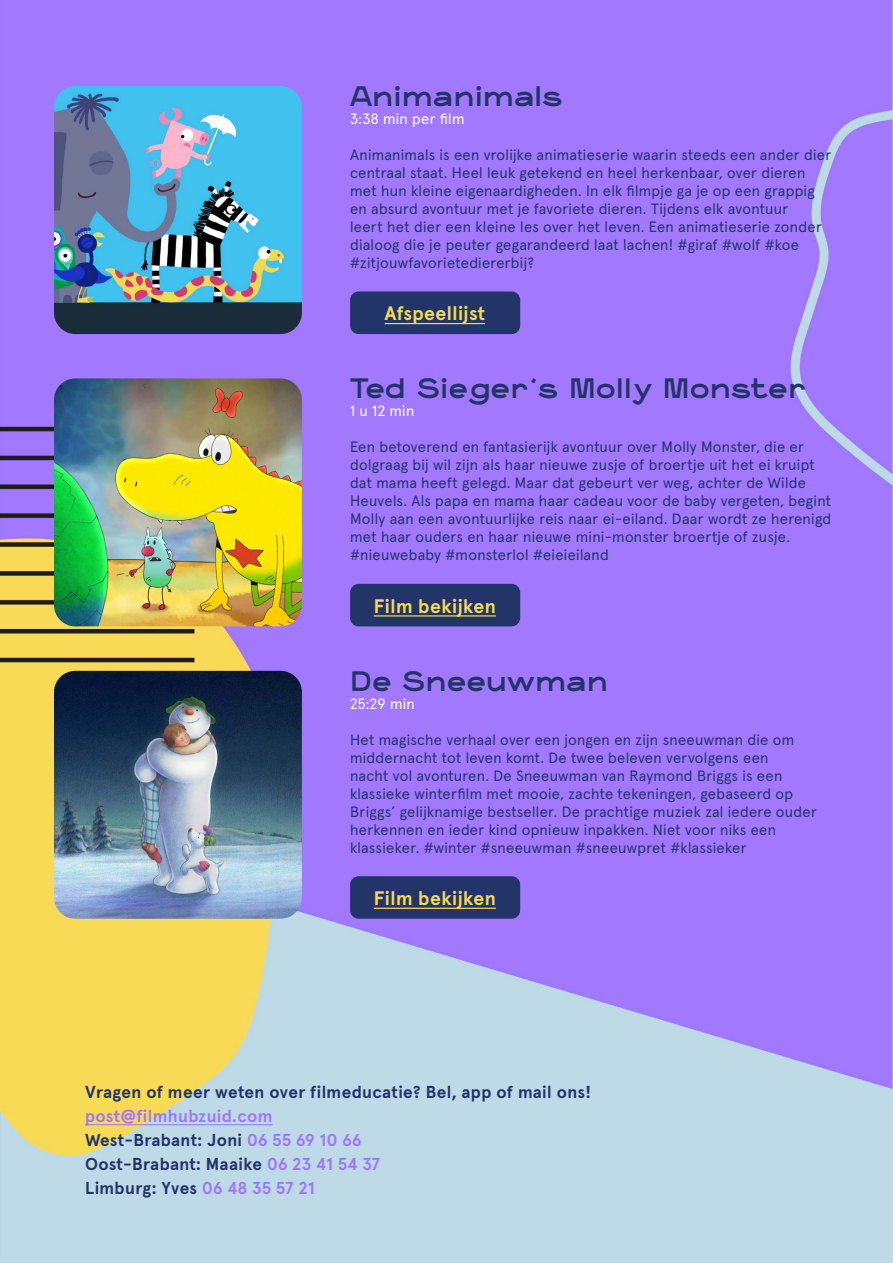
<style>
.page{position:relative;width:893px;height:1263px;background:#fff}
.page>*{position:absolute;margin:0;border:0;box-sizing:border-box;transform-origin:0 0}
.t1{font:700 25.5px "Sandro Grottesco";letter-spacing:.02em;color:#233468}
.t2{font:700 19.5px "Apercu Pro";letter-spacing:.02em;color:#f6da55}
.t3{font:700 17.25px/24px "Apercu Pro";letter-spacing:.02em;color:#9f77fe}
.t4{font:700 17.25px "Apercu Pro";letter-spacing:.02em;color:#233468}
.t5{font:15px/18px "Apercu Pro";letter-spacing:.02em;color:#233468}
.t6{font:15px "Apercu Pro";letter-spacing:.02em;color:#fff}
.s1{color:#233468}
</style>
<div class="page">
<img style="left:0;top:0;width:893px;height:1263px">
<img style="left:54px;top:86px;width:248px;height:248px">
<div style="left:350px;top:291px;width:170px;height:43px;background:#233468;border-radius:9px"></div>
<hr style="left:385px;top:323px;width:100px;height:1px;background:#f6da55">
<img style="left:54px;top:378px;width:248px;height:248px">
<div style="left:350px;top:584px;width:170px;height:42px;background:#233468;border-radius:9px"></div>
<hr style="left:374px;top:615px;width:122px;height:1px;background:#f6da55">
<img style="left:54px;top:671px;width:248px;height:248px">
<div style="left:350px;top:876px;width:170px;height:43px;background:#233468;border-radius:9px"></div>
<hr style="left:374px;top:908px;width:122px;height:1px;background:#f6da55">
<hr style="left:85px;top:1124px;width:188px;height:1px;background:#9f77fe">
<h1 class="t1" style="left:350px;top:79px;width:214px">Animanimals</h1>
<p class="t6" style="left:350px;top:107px;width:116px">3:38 min per film</p>
<p class="t5" style="left:350px;top:144px;width:483px">Animanimals is een vrolijke animatieserie waarin steeds een ander dier centraal staat. Heel leuk getekend en heel herkenbaar, over dieren met hun kleine eigenaardigheden. In elk filmpje ga je op een grappig en absurd avontuur met je favoriete dieren. Tijdens elk avontuur<br>leert het dier een kleine les over het leven. Een animatieserie zonder dialoog die je peuter gegarandeerd laat lachen! #giraf #wolf #koe #zitjouwfavorietediererbij?</p>
<h2 class="t2" style="left:385px;top:298px;width:102px">Afspeellijst</h2>
<h1 class="t1" style="left:350px;top:371px;width:457px">Ted Sieger’s Molly Monster</h1>
<p class="t6" style="left:350px;top:399px;width:66px">1 u 12 min</p>
<p class="t5" style="left:350px;top:437px;width:483px">Een betoverend en fantasierijk avontuur over Molly Monster, die er dolgraag bij wil zijn als haar nieuwe zusje of broertje uit het ei kruipt dat mama heeft gelegd. Maar dat gebeurt ver weg, achter de Wilde Heuvels. Als papa en mama haar cadeau voor de baby vergeten, begint Molly aan een avontuurlijke reis naar ei-eiland. Daar wordt ze herenigd met haar ouders en haar nieuwe mini-monster broertje of zusje. #nieuwebaby #monsterlol #eieieiland</p>
<h2 class="t2" style="left:374px;top:591px;width:124px">Film bekijken</h2>
<h1 class="t1" style="left:350px;top:663px;width:259px">De Sneeuwman</h1>
<p class="t6" style="left:350px;top:692px;width:66px">25:29 min</p>
<p class="t5" style="left:350px;top:729px;width:468px">Het magische verhaal over een jongen en zijn sneeuwman die om middernacht tot leven komt. De twee beleven vervolgens een<br>nacht vol avonturen. De Sneeuwman van Raymond Briggs is een klassieke winterfilm met mooie, zachte tekeningen, gebaseerd op Briggs’ gelijknamige bestseller. De prachtige muziek zal iedere ouder herkennen en ieder kind opnieuw inpakken. Niet voor niks een klassieker. #winter #sneeuwman #sneeuwpret #klassieker</p>
<h2 class="t2" style="left:374px;top:883px;width:124px">Film bekijken</h2>
<p class="t4" style="left:85px;top:1078px;width:507px">Vragen of meer weten over filmeducatie? Bel, app of mail ons!</p>
<p class="t3" style="left:85px;top:1103px;width:297px">post@filmhubzuid.com<br><span class="s1">West-Brabant: Joni</span> 06 55 69 10 66<br><span class="s1">Oost-Brabant: Maaike</span> 06 23 41 54 37<br><span class="s1">Limburg: Yves</span> 06 48 35 57 21</p>
</div>
